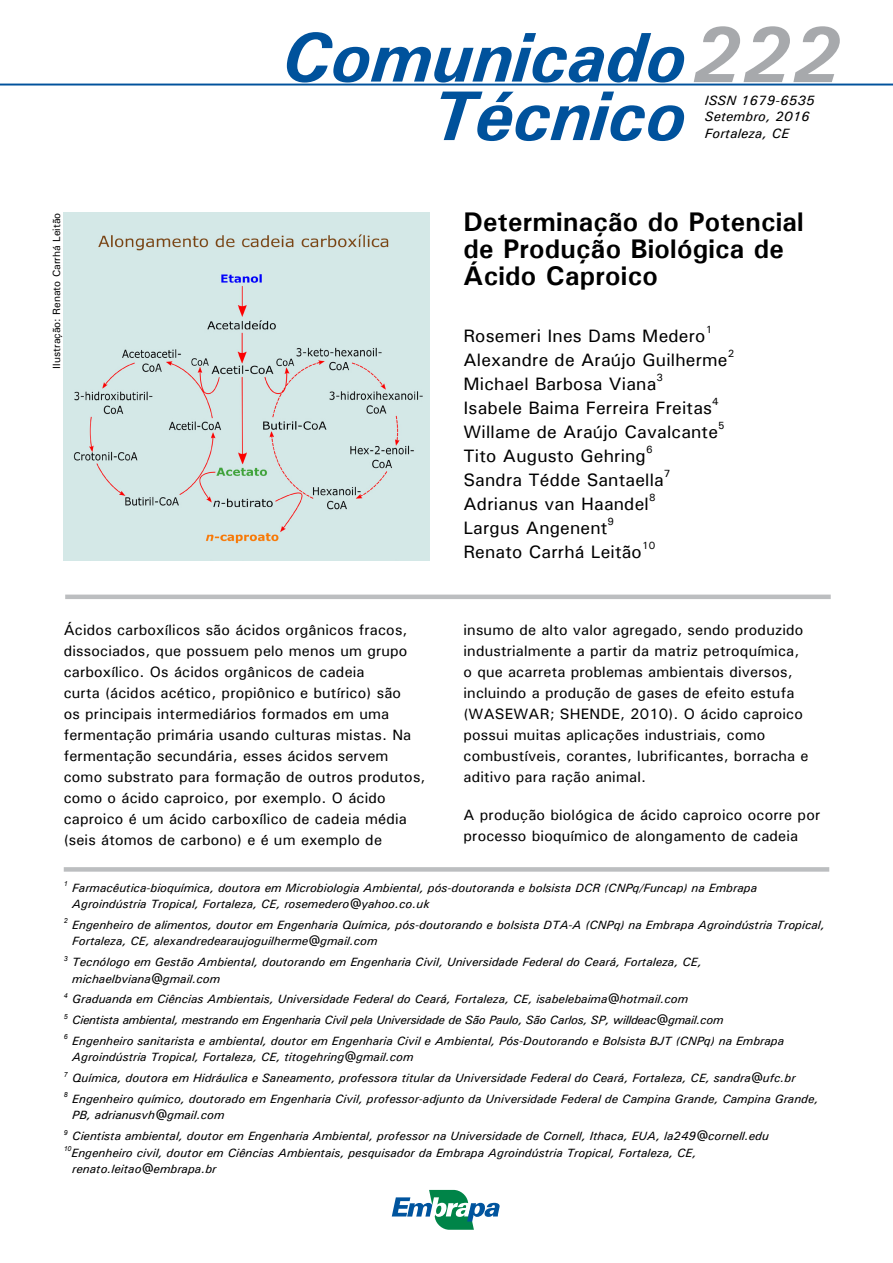
<style>
.page{position:relative;width:893px;height:1263px;background:#fff}
.page>*{position:absolute;margin:0;border:0;box-sizing:border-box;transform-origin:0 0}
.t1{font:italic 700 79.5px "Univers";color:#a7a9ac}
.t2{font:italic 700 70.5px "Univers";color:#00529c}
.Título_principal__se{font:700 27px/27px "Univers";letter-spacing:.01em;color:#000}
.autores{font:500 18px "Univers";letter-spacing:.01em;color:#000}
.Corpo_de_texto{font:500 15px/21px "Univers";letter-spacing:.01em;color:#000}
.t3{font:italic 13.5px "Univers";letter-spacing:.01em;color:#000}
.titularidade_autores{font:italic 12px/16.5px "Univers";color:#000}
.titularidade_autores-2{font:italic 12px "Univers";letter-spacing:-.02em;color:#000}
.Crédito_foto{font:500 10.5px "Univers";color:#000}
.autores-2{font:500 10.5px "Univers";color:#000}
.titularidade_autores-3{font:italic 6.9px "Arial";color:#000}
</style>
<div class="page">
<hr style="left:65px;top:595px;width:766px;height:4px;background:#bcbec0">
<div style="left:64px;top:867px;width:765px;height:5px;background:#bcbec0"></div>
<hr style="left:0;top:84px;width:893px;height:2px;background:#00529c">
<svg style="left:392px;top:1190px;width:108px;height:40px"></svg>
<img style="left:64px;top:213px;width:365px;height:347px">
<p class="Crédito_foto" style="left:50px;top:369px;width:158px;rotate:-90deg">Ilustração: Renato Carrhá Leitão</p>
<p class="t2" style="left:282px;top:13px;width:406px">Comunicado</p>
<p class="t1" style="left:691px;top:4px;width:151px">222</p>
<p class="t2" style="left:431px;top:71px;width:256px">Técnico</p>
<p class="t3" style="left:705px;top:92px;width:111px">ISSN 1679-6535</p>
<p class="t3" style="left:705px;top:108px;width:106px">Setembro, 2016</p>
<p class="t3" style="left:705px;top:125px;width:86px">Fortaleza, CE</p>
<p class="Título_principal__se" style="left:463px;top:208px;width:342px">Determinação do Potencial de Produção Biológica de<br>Ácido Caproico</p>
<p class="autores" style="left:463px;top:324px;width:244px">Rosemeri Ines Dams Medero</p>
<p class="autores-2" style="left:706px;top:323px;width:8px">1</p>
<p class="autores" style="left:463px;top:348px;width:266px">Alexandre de Araújo Guilherme</p>
<p class="autores-2" style="left:728px;top:347px;width:8px">2</p>
<p class="autores" style="left:463px;top:372px;width:194px">Michael Barbosa Viana</p>
<p class="autores-2" style="left:656px;top:371px;width:8px">3</p>
<p class="autores" style="left:463px;top:396px;width:250px">Isabele Baima Ferreira Freitas</p>
<p class="autores-2" style="left:712px;top:395px;width:8px">4</p>
<p class="autores" style="left:463px;top:420px;width:256px">Willame de Araújo Cavalcante</p>
<p class="autores-2" style="left:718px;top:419px;width:8px">5</p>
<p class="autores" style="left:463px;top:444px;width:184px">Tito Augusto Gehring</p>
<p class="autores-2" style="left:646px;top:443px;width:8px">6</p>
<p class="autores" style="left:463px;top:468px;width:202px">Sandra Tédde Santaella</p>
<p class="autores-2" style="left:664px;top:467px;width:8px">7</p>
<p class="autores" style="left:463px;top:492px;width:187px">Adrianus van Haandel</p>
<p class="autores-2" style="left:649px;top:491px;width:8px">8</p>
<p class="autores-2" style="left:608px;top:515px;width:8px">9</p>
<p class="autores" style="left:463px;top:540px;width:180px">Renato Carrhá Leitão</p>
<p class="autores-2" style="left:642px;top:539px;width:15px">10</p>
<p class="autores" style="left:463px;top:516px;width:146px">Largus Angenent</p>
<p class="Corpo_de_texto" style="left:64px;top:619px;width:363px">Ácidos carboxílicos são ácidos orgânicos fracos, dissociados, que possuem pelo menos um grupo carboxílico. Os ácidos orgânicos de cadeia<br>curta (ácidos acético, propiônico e butírico) são<br>os principais intermediários formados em uma fermentação primária usando culturas mistas. Na fermentação secundária, esses ácidos servem como substrato para formação de outros produtos, como o ácido caproico, por exemplo. O ácido caproico é um ácido carboxílico de cadeia média (seis átomos de carbono) e é um exemplo de</p>
<p class="Corpo_de_texto" style="left:463px;top:619px;width:347px">insumo de alto valor agregado, sendo produzido industrialmente a partir da matriz petroquímica, o que acarreta problemas ambientais diversos, incluindo a produção de gases de efeito estufa (WASEWAR; SHENDE, 2010). O ácido caproico possui muitas aplicações industriais, como combustíveis, corantes, lubrificantes, borracha e aditivo para ração animal.</p>
<p class="Corpo_de_texto" style="left:463px;top:804px;width:358px">A produção biológica de ácido caproico ocorre por processo bioquímico de alongamento de cadeia</p>
<p class="titularidade_autores-3" style="left:64px;top:879px;width:5px">1</p>
<p class="titularidade_autores" style="left:72px;top:879px;width:686px">Farmacêutica-bioquímica, doutora em Microbiologia Ambiental, pós-doutoranda e bolsista DCR (CNPq/Funcap) na Embrapa<br>Agroindústria Tropical, Fortaleza, CE, rosemedero@yahoo.co.uk</p>
<p class="titularidade_autores-3" style="left:64px;top:916px;width:5px">2</p>
<p class="titularidade_autores" style="left:72px;top:916px;width:754px">Engenheiro de alimentos, doutor em Engenharia Química, pós-doutorando e bolsista DTA-A (CNPq) na Embrapa Agroindústria Tropical,<br>Fortaleza, CE, alexandredearaujoguilherme@gmail.com</p>
<p class="titularidade_autores-3" style="left:64px;top:954px;width:5px">3</p>
<p class="titularidade_autores" style="left:72px;top:953px;width:631px">Tecnólogo em Gestão Ambiental, doutorando em Engenharia Civil, Universidade Federal do Ceará, Fortaleza, CE,</p>
<p class="titularidade_autores" style="left:72px;top:970px;width:150px">michaelbviana@gmail.com</p>
<p class="titularidade_autores-3" style="left:64px;top:991px;width:5px">4</p>
<p class="titularidade_autores" style="left:72px;top:991px;width:617px">Graduanda em Ciências Ambientais, Universidade Federal do Ceará, Fortaleza, CE, isabelebaima@hotmail.com</p>
<p class="titularidade_autores-3" style="left:64px;top:1012px;width:5px">5</p>
<p class="titularidade_autores-2" style="left:72px;top:1012px;width:653px">Cientista ambiental, mestrando em Engenharia Civil pela Universidade de São Paulo, São Carlos, SP, willdeac@gmail.com</p>
<p class="titularidade_autores-3" style="left:64px;top:1032px;width:5px">6</p>
<p class="titularidade_autores" style="left:72px;top:1032px;width:714px">Engenheiro sanitarista e ambiental, doutor em Engenharia Civil e Ambiental, Pós-Doutorando e Bolsista BJT (CNPq) na Embrapa<br>Agroindústria Tropical, Fortaleza, CE, titogehring@gmail.com</p>
<p class="titularidade_autores-3" style="left:64px;top:1070px;width:5px">7</p>
<p class="titularidade_autores" style="left:72px;top:1069px;width:725px">Química, doutora em Hidráulica e Saneamento, professora titular da Universidade Federal do Ceará, Fortaleza, CE, sandra@ufc.br</p>
<p class="titularidade_autores-3" style="left:64px;top:1090px;width:5px">8</p>
<p class="titularidade_autores" style="left:72px;top:1090px;width:748px">Engenheiro químico, doutorado em Engenharia Civil, professor-adjunto da Universidade Federal de Campina Grande, Campina Grande,<br>PB, adrianusvh@gmail.com</p>
<p class="titularidade_autores-3" style="left:64px;top:1128px;width:5px">9</p>
<p class="titularidade_autores" style="left:72px;top:1127px;width:698px">Cientista ambiental, doutor em Engenharia Ambiental, professor na Universidade de Cornell, Ithaca, EUA, la249@cornell.edu</p>
<p class="titularidade_autores-3" style="left:64px;top:1144px;width:9px">10</p>
<p class="titularidade_autores" style="left:71px;top:1144px;width:626px">Engenheiro civil, doutor em Ciências Ambientais, pesquisador da Embrapa Agroindústria Tropical, Fortaleza, CE,</p>
<p class="titularidade_autores" style="left:72px;top:1160px;width:146px">renato.leitao@embrapa.br</p>
</div>
